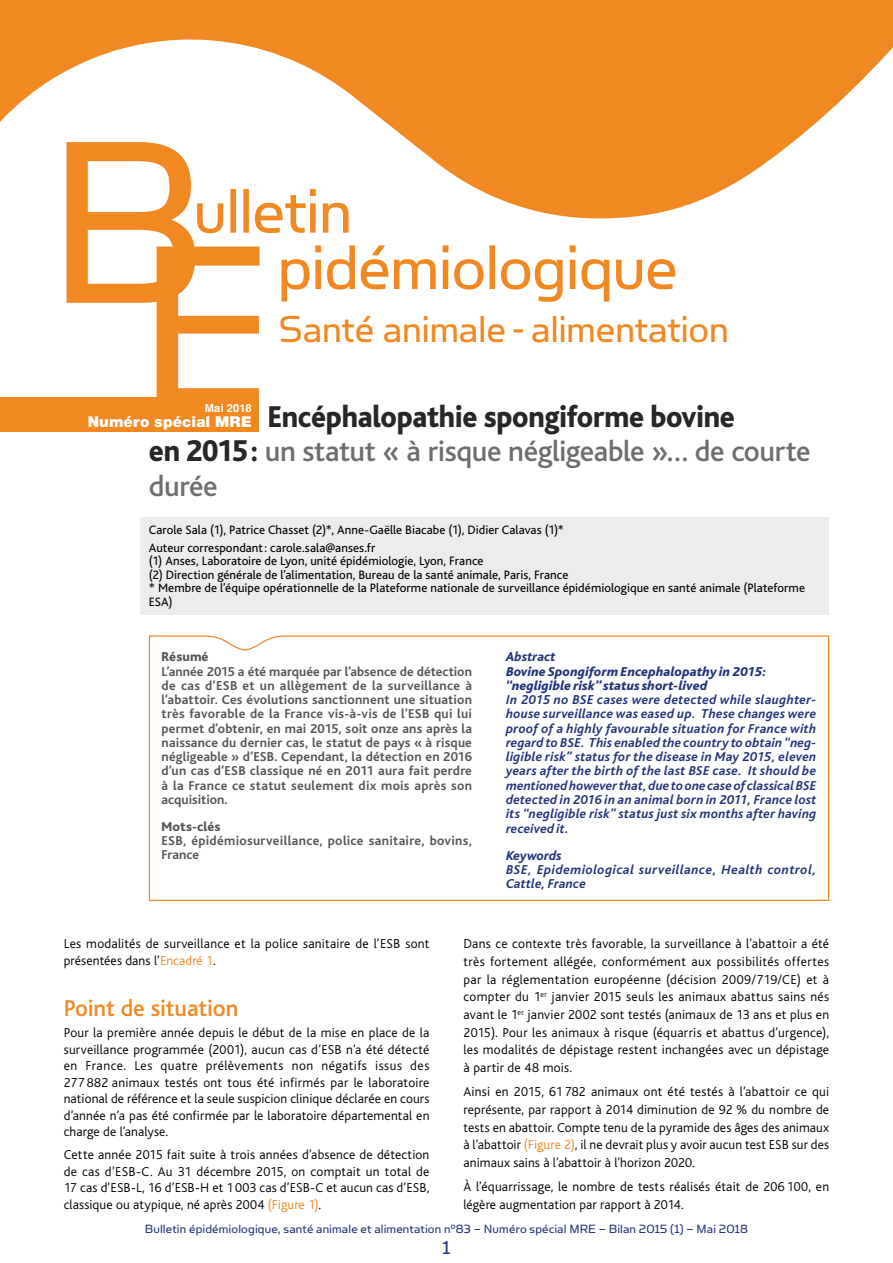
<style>
.page{position:relative;width:893px;height:1263px;background:#fff}
.page>*{position:absolute;margin:0;border:0;box-sizing:border-box;transform-origin:0 0}
.t1{font:42.3px "Simian Text Orangutan";letter-spacing:-.005em;color:#f18822}
.t2{font:800 31.5px "Bliss";letter-spacing:-.01em;color:#272726;scale:.92 1}
.t3{font:500 30px/34.5px "Bliss";letter-spacing:-.015em;color:#6e6e6e}
.t4{font:500 24px "Bliss";letter-spacing:-.01em;color:#f18822}
.t5{font:21px "Simian Text Orangutan";color:#23357b}
.t6{font:300 13.5px/17.7px "Bliss";letter-spacing:.01em;color:#000;text-align:justify}
.t7{font:italic 700 13.5px/14.2px "Bliss";letter-spacing:.025em;color:#23357b;text-align:justify}
.t8{font:700 13.5px/14.2px "Bliss";letter-spacing:.02em;color:#565655;text-align:justify}
.t9{font:13.5px "Simian Text Orangutan";letter-spacing:.01em;color:#23357b}
.t10{font:italic 800 13.5px/14.2px "Bliss";letter-spacing:.01em;color:#23357b}
.t11{font:italic 800 13.5px "Bliss";color:#23357b}
.t12{font:800 13.5px "Bliss";letter-spacing:.005em;color:#565655}
.t13{font:12.75px/13.5px "Bliss";letter-spacing:.005em;color:#000}
.t14{font:700 11.1px "Helvetica";letter-spacing:.015em;color:#fff}
.s1{font-family:"Helvetica Neue";font-weight:900;font-size:15px;color:#fff}
.s2{font-weight:800;font-size:31.5px;color:#272726}
.s3{color:#f18822}
</style>
<div class="page">
<svg style="left:0;top:0;width:893px;height:218px;fill:#f18822"></svg>
<svg style="left:67px;top:142px;width:608px;height:255px"></svg>
<div style="left:0;top:397px;width:259px;height:34px;background:#f18822"></div>
<div style="left:140px;top:517px;width:689px;height:97px;background:#ececec"></div>
<svg style="left:148px;top:635px;width:682px;height:266px"></svg>
<h1 class="t1" style="left:279px;top:305px;width:451px">Santé animale - alimentation</h1>
<p class="t14" style="left:205px;top:399px;width:48px">Mai 2018</p>
<h2 class="t2" style="left:88px;top:400px;width:705px"><span class="s1">Numéro spécial MRE</span> Encéphalopathie spongiforme bovine</h2>
<h3 class="t3" style="left:149px;top:435px;width:663px"><span class="s2">en 2015:</span> un statut « à risque négligeable »… de courte durée</h3>
<p class="t13" style="left:149px;top:521px;width:417px;line-height:17.7px">Carole Sala (1), Patrice Chasset (2)*, Anne-Gaëlle Biacabe (1), Didier Calavas (1)*<br>Auteur correspondant: carole.sala@anses.fr</p>
<p class="t13" style="left:149px;top:554px;width:658px">(1) Anses, Laboratoire de Lyon, unité épidémiologie, Lyon, France<br>(2) Direction générale de l’alimentation, Bureau de la santé animale, Paris, France<br>* Membre de l’équipe opérationnelle de la Plateforme nationale de surveillance épidémiologique en santé animale (Plateforme ESA)</p>
<p class="t12" style="left:162px;top:650px;width:49px">Résumé</p>
<p class="t8" style="left:162px;top:664px;width:312px">L’année 2015 a été marquée par l’absence de détection de cas d’ESB et un allègement de la surveillance à l’abattoir. Ces évolutions sanctionnent une situation très favorable de la France vis-à-vis de l’ESB qui lui permet d’obtenir, en mai 2015, soit onze ans après la naissance du dernier cas, le statut de pays « à risque négligeable » d’ESB. Cependant, la détection en 2016 d’un cas d’ESB classique né en 2011 aura fait perdre à la France ce statut seulement dix mois après son acquisition.</p>
<p class="t12" style="left:162px;top:819px;width:60px">Mots-clés</p>
<p class="t8" style="left:162px;top:834px;width:312px">ESB, épidémiosurveillance, police sanitaire, bovins,<br>France</p>
<p class="t11" style="left:506px;top:650px;width:51px">Abstract</p>
<p class="t10" style="left:506px;top:664px;width:262px">Bovine Spongiform Encephalopathy in 2015: “negligible risk” status short-lived</p>
<p class="t7" style="left:506px;top:693px;width:312px">In 2015 no BSE cases were detected while slaughter&shy;house surveillance was eased up. These changes were proof of a highly favourable situation for France with regard to BSE. This enabled the country to obtain “neg&shy;ligible risk” status for the disease in May 2015, eleven years after the birth of the last BSE case. It should be mentioned however that, due to one case of classical BSE detected in 2016 in an animal born in 2011, France lost its “negligible risk” status just six months after having received it.</p>
<p class="t11" style="left:506px;top:848px;width:57px">Keywords</p>
<p class="t7" style="left:506px;top:862px;width:312px">BSE, Epidemiological surveillance, Health control,<br>Cattle, France</p>
<p class="t6" style="left:64px;top:936px;width:367px;line-height:16.5px">Les modalités de surveillance et la police sanitaire de l’ESB sont présentées dans l’<span class="s3">Encadré 1</span>.</p>
<h3 class="t4" style="left:64px;top:996px;width:176px">Point de situation</h3>
<p class="t6" style="left:64px;top:1025px;width:367px;line-height:16.5px">Pour la première année depuis le début de la mise en place de la surveillance programmée (2001), aucun cas d’ESB n’a été détecté en France. Les quatre prélèvements non négatifs issus des 277 882 animaux testés ont tous été infirmés par le laboratoire national de référence et la seule suspicion clinique déclarée en cours d’année n’a pas été confirmée par le laboratoire départemental en charge de l’analyse.</p>
<p class="t6" style="left:64px;top:1147px;width:367px;line-height:16.5px">Cette année 2015 fait suite à trois années d’absence de détection de cas d’ESB-C. Au 31 décembre 2015, on comptait un total de 17 cas d’ESB-L, 16 d’ESB-H et 1003 cas d’ESB-C et aucun cas d’ESB, classique ou atypique, né après 2004 <span class="s3">(Figure 1)</span>.</p>
<p class="t6" style="left:463px;top:935px;width:367px">Dans ce contexte très favorable, la surveillance à l’abattoir a été très fortement allégée, conformément aux possibilités offertes par la réglementation européenne (décision 2009/719/CE) et à compter du 1<sup>er</sup> janvier 2015 seuls les animaux abattus sains nés avant le 1<sup>er</sup> janvier 2002 sont testés (animaux de 13 ans et plus en 2015). Pour les animaux à risque (équarris et abattus d’urgence), les modalités de dépistage restent inchangées avec un dépistage à partir de 48 mois.</p>
<p class="t6" style="left:463px;top:1083px;width:367px">Ainsi en 2015, 61 782 animaux ont été testés à l’abattoir ce qui représente, par rapport à 2014 diminution de 92 % du nombre de tests en abattoir. Compte tenu de la pyramide des âges des animaux à l’abattoir <span class="s3">(Figure 2)</span>, il ne devrait plus y avoir aucun test ESB sur des animaux sains à l’abattoir à l’horizon 2020.</p>
<p class="t6" style="left:463px;top:1178px;width:367px">À l’équarrissage, le nombre de tests réalisés était de 206 100, en légère augmentation par rapport à 2014.</p>
<p class="t9" style="left:145px;top:1221px;width:605px">Bulletin épidémiologique, santé animale et alimentation n°83 – Numéro spécial MRE – Bilan 2015 (1) – Mai 2018</p>
<h3 class="t5" style="left:442px;top:1236px;width:10px">1</h3>
</div>
